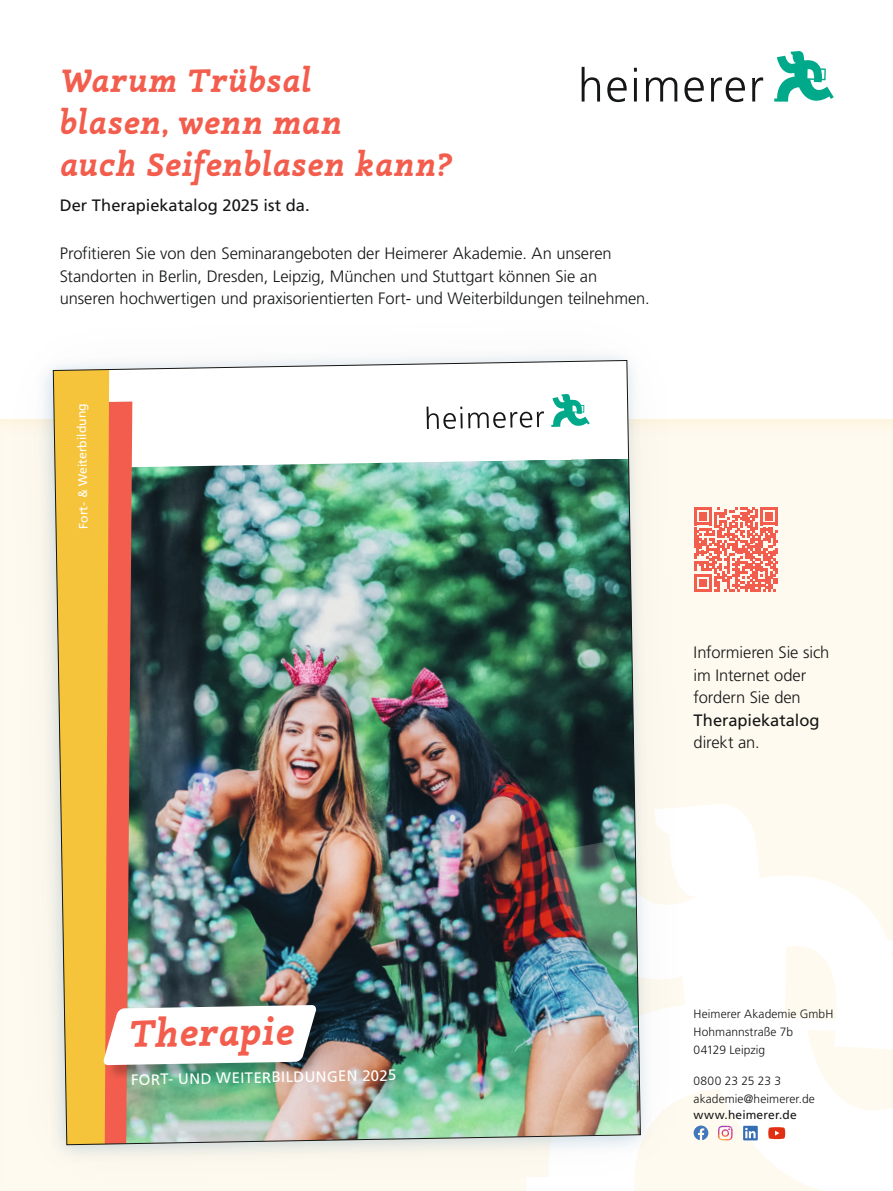
<style>
.page{position:relative;width:893px;height:1191px;background:#fff}
.page>*{position:absolute;margin:0;border:0;box-sizing:border-box;transform-origin:0 0}
.t1{font:italic 700 38.25px "Canape Serif";color:#f35d4d}
.t2{font:italic 700 33px/42px "Canape Serif";color:#f35d4d}
.t3{font:16.5px/22.5px "Frutiger LT 45 Lt";letter-spacing:-.005em;color:#151616}
.t4{font:16.5px "Frutiger LT 55 Rm";color:#151616}
.t5{font:15px "Frutiger LT 55 Rm";color:#fff}
.t6{font:12.3px "Frutiger LT 55 Rm";color:#fff}
.t7{font:12px/18px "Frutiger LT 45 Lt";letter-spacing:.01em;color:#151616}
.t8{font:12px "Frutiger LT 55 Rm";letter-spacing:.015em;color:#151616}
.s1{font-family:"Frutiger LT 55 Rm"}
</style>
<div class="page">
<hr style="left:0;top:0;width:1px;height:109px;background:#ebf6f6">
<div style="left:0;top:416px;width:893px;height:775px;background:#fffaef"></div>
<svg style="left:704px;top:804px;width:189px;height:387px;fill:#fff"></svg>
<div style="left:0;top:296px;width:704px;height:895px;background:#151616;opacity:.05"></div>
<img style="left:53px;top:360px;width:588px;height:785px">
<svg style="left:694px;top:507px;width:84px;height:84px"></svg>
<svg style="left:743px;top:1125px;width:15px;height:15px"></svg>
<svg style="left:768px;top:1127px;width:17px;height:12px"></svg>
<svg style="left:694px;top:1125px;width:14px;height:15px"></svg>
<svg style="left:718px;top:1125px;width:15px;height:15px"></svg>
<svg style="left:582px;top:67px;width:18px;height:34px"></svg>
<svg style="left:607px;top:77px;width:20px;height:25px"></svg>
<svg style="left:634px;top:68px;width:3px;height:4px"></svg>
<hr style="left:634px;top:78px;width:3px;height:23px;background:#151616">
<svg style="left:646px;top:77px;width:31px;height:24px"></svg>
<svg style="left:684px;top:77px;width:20px;height:25px"></svg>
<svg style="left:711px;top:77px;width:34px;height:25px"></svg>
<svg style="left:752px;top:77px;width:11px;height:24px"></svg>
<svg style="left:774px;top:51px;width:60px;height:51px"></svg>
<img style="left:526px;top:802px;width:114px;height:335px">
<p class="t2" style="left:60px;top:61px;width:395px">Warum Trübsal<br>blasen, wenn man<br>auch Seifenblasen kann?</p>
<p class="t4" style="left:60px;top:195px;width:251px">Der Therapiekatalog 2025 ist da.</p>
<p class="t3" style="left:60px;top:242px;width:591px">Profitieren Sie von den Seminarangeboten der Heimerer Akademie. An unseren<br>Standorten in Berlin, Dresden, Leipzig, München und Stuttgart können Sie an unseren hochwertigen und praxisorientierten Fort- und Weiterbildungen teilnehmen.</p>
<p class="t6" style="left:76px;top:529px;width:127px;rotate:-91deg">Fort- &amp; Weiterbildung</p>
<p class="t3" style="left:694px;top:641px;width:137px">Informieren Sie sich im Internet oder fordern Sie den<br><span class="s1">Therapiekatalog </span>direkt an.</p>
<p class="t1" style="left:128px;top:1011px;width:167px;rotate:-1deg">Therapie</p>
<p class="t5" style="left:131px;top:1070px;width:267px;rotate:-1deg">FORT- UND WEITERBILDUNGEN 2025</p>
<p class="t7" style="left:694px;top:1005px;width:141px">Heimerer Akademie GmbH<br>Hohmannstraße 7b<br>04129 Leipzig</p>
<p class="t7" style="left:694px;top:1071px;width:123px">0800 23 25 23 3 akademie@heimerer.de</p>
<p class="t8" style="left:694px;top:1108px;width:105px">www.heimerer.de</p>
</div>
